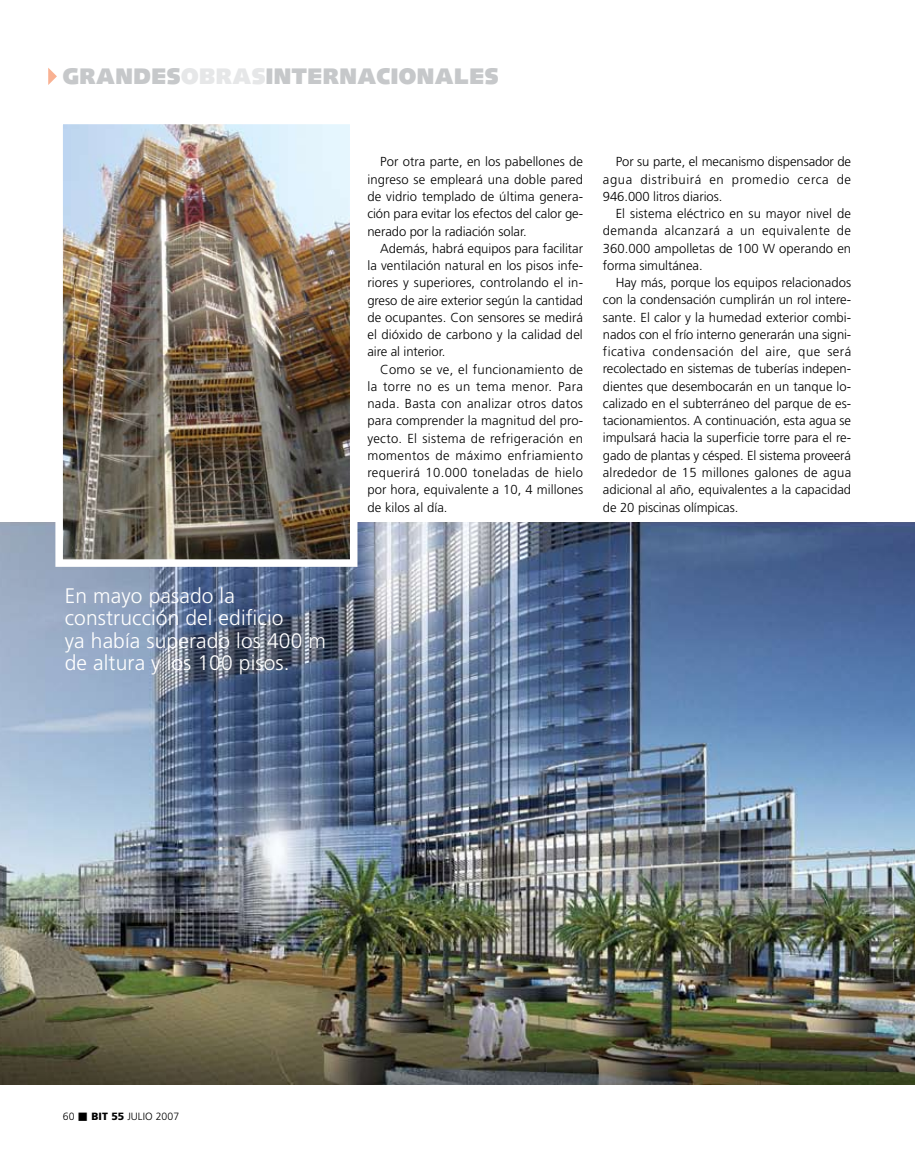
<style>
.page{position:relative;width:915px;height:1170px;background:#fff}
.page>*{position:absolute;margin:0;border:0;box-sizing:border-box;transform-origin:0 0}
.t1{font:900 22.5px "Syntax";color:#c6c8ca}
.t2{font:900 22.5px "Syntax";color:#e6e7e8}
.t3{font:300 21px/22.5px "Frutiger";letter-spacing:.005em;color:#fff}
.t4{font:300 13.05px/17.2px "Frutiger";letter-spacing:.005em;color:#000;text-align:justify}
.t5{font:300 10.5px "Frutiger";letter-spacing:.005em;color:#000}
.s1{font-weight:900}
</style>
<div class="page">
<img style="left:0;top:522px;width:914px;height:562px">
<img style="left:64px;top:126px;width:284px;height:432px">
<div style="left:55px;top:117px;width:302px;height:450px;border:8px solid #fff"></div>
<svg style="left:48px;top:68px;width:9px;height:17px"></svg>
<h1 class="t1" style="left:63px;top:63px;width:18px">GRANDES</h1>
<h1 class="t2" style="left:181px;top:63px;width:18px">OBRAS</h1>
<h1 class="t1" style="left:266px;top:63px;width:17px">INTERNACIONALES</h1>
<p class="t4" style="left:367px;top:153px;width:217px;text-indent:13px">Por otra parte, en los pabellones de ingreso se empleará una doble pared de vidrio templado de última genera&shy;ción para evitar los efectos del calor ge&shy;nerado por la radiación solar.</p>
<p class="t4" style="left:367px;top:239px;width:217px;text-indent:13px">Además, habrá equipos para facilitar la ventilación natural en los pisos infe&shy;riores y superiores, controlando el in&shy;greso de aire exterior según la cantidad de ocupantes. C on sensores se medirá el dióxido de carbono y la calidad del aire al interior.</p>
<p class="t4" style="left:367px;top:360px;width:217px;text-indent:13px">Como se ve, el funcionamiento de la torre no es un tema menor. Para nada. Basta con analizar otros datos para comprender la magnitud del pro&shy;yecto. El sistema de refrigeración en momentos de máximo enfriamiento requerirá 10.000 toneladas de hielo por hora, equivalente a 10, 4 millones de kilos al día.</p>
<p class="t4" style="left:602px;top:153px;width:250px;text-indent:13px">Por su parte, el mecanismo dispensador de agua distribuirá en promedio cerca de 946.000 litros diarios.</p>
<p class="t4" style="left:602px;top:205px;width:250px;text-indent:13px">El sistema eléctrico en su mayor nivel de demanda alcanzará a un equivalente de 360.000 ampolletas de 100 W operando en forma simultánea.</p>
<p class="t4" style="left:602px;top:274px;width:250px;text-indent:13px">Hay más, porque los equipos relacionados con la condensación cumplirán un rol intere&shy;sante. El calor y la humedad exterior combi&shy;nados con el frío interno generarán una signi&shy;ficativa condensación del aire, que será recolectado en sistemas de tuberías indepen&shy;dientes que desembocarán en un tanque lo&shy;calizado en el subterráneo del parque de es&shy;tacionamientos. A continuación, esta agua se impulsará hacia la superficie torre para el re&shy;gado de plantas y césped. El sistema proveerá alrededor de 15 millones galones de agua adicional al año, equivalentes a la capacidad de 20 piscinas olímpicas.</p>
<h2 class="t3" style="left:65px;top:584px;width:262px">En mayo pasado la construcción del edificio<br>ya había superado los 400 m de altura y los 100 pisos.</h2>
<p class="t5" style="left:63px;top:1110px;width:71px">60 ■ <span class="s1">BIT 55</span> JULIO</p>
<p class="t5" style="left:156px;top:1110px;width:25px">2007</p>
</div>
